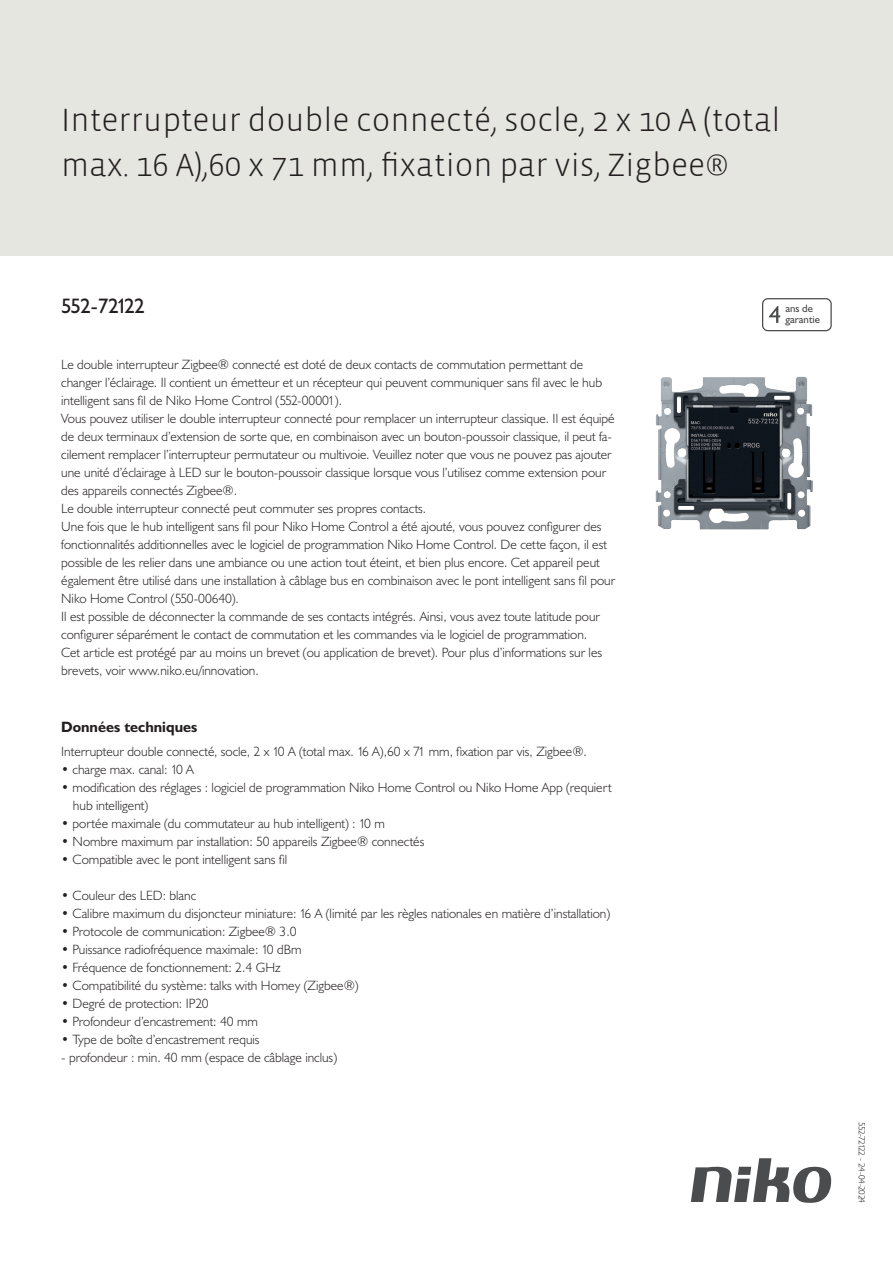
<style>
.page{position:relative;width:893px;height:1263px;background:#fff}
.page>*{position:absolute;margin:0;border:0;box-sizing:border-box;transform-origin:0 0}
.Title_datasheets{font:300 33px/45px "Vista Sans";color:#231f20}
.Article_number{font:21px "Humanist 521 BT";letter-spacing:-.055em;color:#231f20}
.Titles_parts{font:700 15px "Humanist 521 BT";color:#231f20}
.Platte_tekst_CAB{font:300 13.5px/18px "Humanist 521 BT";color:#231f20}
.USP_Bullets{font:300 13.5px/18px "Humanist 521 BT";color:#231f20}
.t1{font:10.8px/10.8px "Humanist 521 BT";color:#4b4c4d}
.Revision{font:300 9px "Humanist 521 BT";letter-spacing:-.07em;color:#231f20}
</style>
<div class="page">
<svg style="left:691px;top:1158px;width:141px;height:45px"></svg>
<div style="left:0;top:0;width:893px;height:255px;background:#e6e6e0"></div>
<svg style="left:762px;top:298px;width:70px;height:33px"></svg>
<img style="left:655px;top:376px;width:158px;height:154px">
<p class="Title_datasheets" style="left:61px;top:98px;width:721px">Interrupteur double connecté, socle, 2 x 10 A (total max. 16 A),60 x 71 mm, fixation par vis, Zigbee®</p>
<p class="Article_number" style="left:61px;top:293px;width:85px">552-72122</p>
<p class="t1" style="left:785px;top:303px;width:36px">ans de garantie</p>
<p class="Platte_tekst_CAB" style="left:61px;top:355px;width:555px">Le double interrupteur Zigbee® connecté est doté de deux contacts de commutation permettant de changer l’éclairage. Il contient un émetteur et un récepteur qui peuvent communiquer sans fil avec le hub intelligent sans fil de Niko Home Control (552-00001).<br>Vous pouvez utiliser le double interrupteur connecté pour remplacer un interrupteur classique. Il est équipé de deux terminaux d’extension de sorte que, en combinaison avec un bouton-poussoir classique, il peut fa&shy;cilement remplacer l’interrupteur permutateur ou multivoie. Veuillez noter que vous ne pouvez pas ajouter une unité d’éclairage à LED sur le bouton-poussoir classique lorsque vous l’utilisez comme extension pour des appareils connectés Zigbee®.<br>Le double interrupteur connecté peut commuter ses propres contacts.<br>Une fois que le hub intelligent sans fil pour Niko Home Control a été ajouté, vous pouvez configurer des fonctionnalités additionnelles avec le logiciel de programmation Niko Home Control. De cette façon, il est possible de les relier dans une ambiance ou une action tout éteint, et bien plus encore. Cet appareil peut également être utilisé dans une installation à câblage bus en combinaison avec le pont intelligent sans fil pour Niko Home Control (550-00640).<br>Il est possible de déconnecter la commande de ses contacts intégrés. Ainsi, vous avez toute latitude pour configurer séparément le contact de commutation et les commandes via le logiciel de programmation.<br>Cet article est protégé par au moins un brevet (ou application de brevet). Pour plus d’informations sur les brevets, voir www.niko.eu/innovation.</p>
<p class="Titles_parts" style="left:61px;top:717px;width:138px">Données techniques</p>
<p class="Platte_tekst_CAB" style="left:61px;top:742px;width:527px">Interrupteur double connecté, socle, 2 x 10 A (total max. 16 A),60 x 71 mm, fixation par vis, Zigbee®.</p>
<p class="USP_Bullets" style="left:61px;top:760px;width:134px">• charge max. canal: 10 A</p>
<p class="USP_Bullets" style="left:73px;top:778px;width:540px;text-indent:-12px">• modification des réglages : logiciel de programmation Niko Home Control ou Niko Home App (requiert hub intelligent)</p>
<p class="USP_Bullets" style="left:61px;top:814px;width:325px">• portée maximale (du commutateur au hub intelligent) : 10 m</p>
<p class="USP_Bullets" style="left:61px;top:832px;width:365px">• Nombre maximum par installation: 50 appareils Zigbee® connectés</p>
<p class="USP_Bullets" style="left:61px;top:850px;width:227px">• Compatible avec le pont intelligent sans fil</p>
<p class="USP_Bullets" style="left:61px;top:886px;width:136px">• Couleur des LED: blanc</p>
<p class="USP_Bullets" style="left:61px;top:904px;width:551px">• Calibre maximum du disjoncteur miniature: 16 A (limité par les règles nationales en matière d’installation)</p>
<p class="USP_Bullets" style="left:61px;top:922px;width:237px">• Protocole de communication: Zigbee® 3.0</p>
<p class="USP_Bullets" style="left:61px;top:940px;width:242px">• Puissance radiofréquence maximale: 10 dBm</p>
<p class="USP_Bullets" style="left:61px;top:958px;width:221px">• Fréquence de fonctionnement: 2.4 GHz</p>
<p class="USP_Bullets" style="left:61px;top:976px;width:299px">• Compatibilité du système: talks with Homey (Zigbee®)</p>
<p class="USP_Bullets" style="left:61px;top:994px;width:149px">• Degré de protection: IP20</p>
<p class="USP_Bullets" style="left:61px;top:1012px;width:198px">• Profondeur d’encastrement: 40 mm</p>
<p class="USP_Bullets" style="left:61px;top:1030px;width:200px">• Type de boîte d’encastrement requis</p>
<p class="USP_Bullets" style="left:61px;top:1048px;width:277px">- profondeur : min. 40 mm (espace de câblage inclus)</p>
<p class="Revision" style="left:868px;top:1122px;width:82px;rotate:90deg">552-72122 - 24-04-2024</p>
</div>
